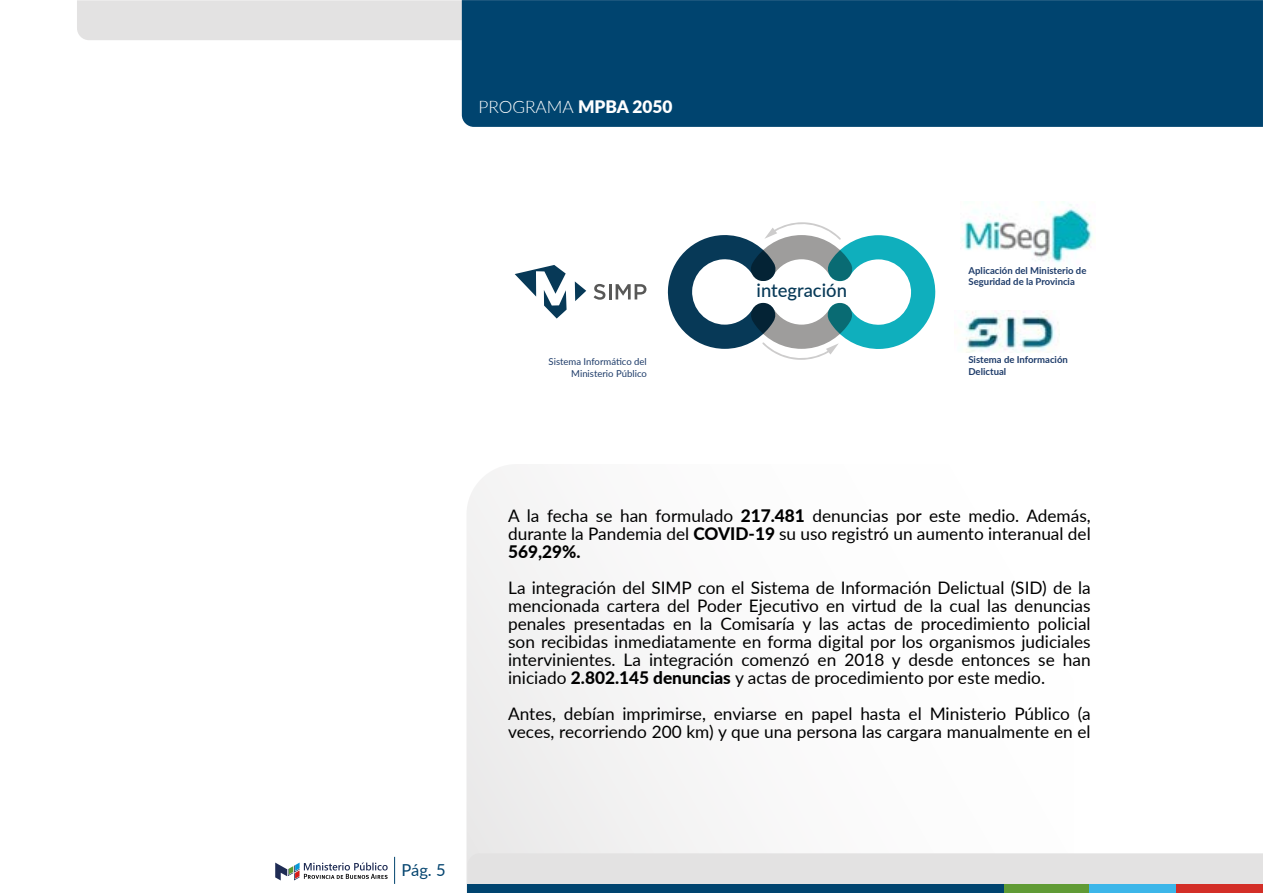
<style>
.page{position:relative;width:1263px;height:893px;background:#fff}
.page>*{position:absolute;margin:0;border:0;box-sizing:border-box;transform-origin:0 0}
.t1{font:500 18.45px "Lato";color:#073957}
.t2{font:17.25px/18px "Lato";color:#000;text-align:justify}
.t3{font:300 17.25px "Lato";color:#fff}
.t4{font:16.5px "Lato";color:#04446f}
.t5{font:700 9.6px/11.4px "Lato";color:#1e3c6a}
.t6{font:9.6px/11.4px "Lato";color:#1e3c6a;text-align:right}
.s1{font-weight:900}
.s2{font-weight:800}
</style>
<div class="page">
<svg style="left:275px;top:862px;width:113px;height:18px"></svg>
<svg style="left:394px;top:857px;width:1px;height:27px"></svg>
<div style="left:466px;top:467px;width:257px;height:426px;background:#f4f4f4"></div>
<div style="left:77px;top:0;width:385px;height:40px;background:#e3e2e2"></div>
<div style="left:462px;top:0;width:801px;height:127px;background:#00446f"></div>
<div style="left:468px;top:853px;width:795px;height:31px;background:#e3e2e2"></div>
<div style="left:1002px;top:884px;width:88px;height:9px;background:#609b35"></div>
<div style="left:1090px;top:884px;width:87px;height:9px;background:#3cb6e9"></div>
<div style="left:1177px;top:884px;width:86px;height:9px;background:#d32e27"></div>
<div style="left:467px;top:884px;width:536px;height:9px;background:#00446f"></div>
<img style="left:961px;top:201px;width:134px;height:62px">
<svg style="left:594px;top:284px;width:52px;height:16px"></svg>
<svg style="left:515px;top:265px;width:51px;height:54px"></svg>
<svg style="left:575px;top:281px;width:11px;height:20px"></svg>
<svg style="left:667px;top:222px;width:268px;height:138px"></svg>
<img style="left:955px;top:310px;width:105px;height:43px">
<p class="t3" style="left:478px;top:94px;width:196px">PROGRAMA <span class="s1">MPBA 2050</span></p>
<p class="t4" style="left:402px;top:858px;width:46px">Pág. 5</p>
<p class="t6" style="left:549px;top:355px;width:100px">Sistema Informático del<br>Ministerio Público</p>
<p class="t1" style="left:756px;top:277px;width:92px">integración</p>
<p class="t5" style="left:968px;top:264px;width:119px">Aplicación del Ministerio de<br>Seguridad de la Provincia</p>
<p class="t5" style="left:968px;top:354px;width:101px">Sistema de Información<br>Delictual</p>
<p class="t2" style="left:508px;top:506px;width:584px">A la fecha se han formulado <span class="s2">217.481</span> denuncias por este medio. Además, durante la Pandemia del <span class="s2">COVID-19</span> su uso registró un aumento interanual del <span class="s2">569,29%.</span></p>
<p class="t2" style="left:508px;top:578px;width:584px">La integración del SIMP con el Sistema de Información Delictual (SID) de la mencionada cartera del Poder Ejecutivo en virtud de la cual las denuncias penales presentadas en la Comisaría y las actas de procedimiento policial son recibidas inmediatamente en forma digital por los organismos judiciales intervinientes. La integración comenzó en 2018 y desde entonces se han iniciado <span class="s2">2.802.145 denuncias</span> y actas de procedimiento por este medio.</p>
<p class="t2" style="left:508px;top:704px;width:584px">Antes, debían imprimirse, enviarse en papel hasta el Ministerio Público (a veces, recorriendo 200 km) y que una persona las cargara manualmente en el</p>
</div>
